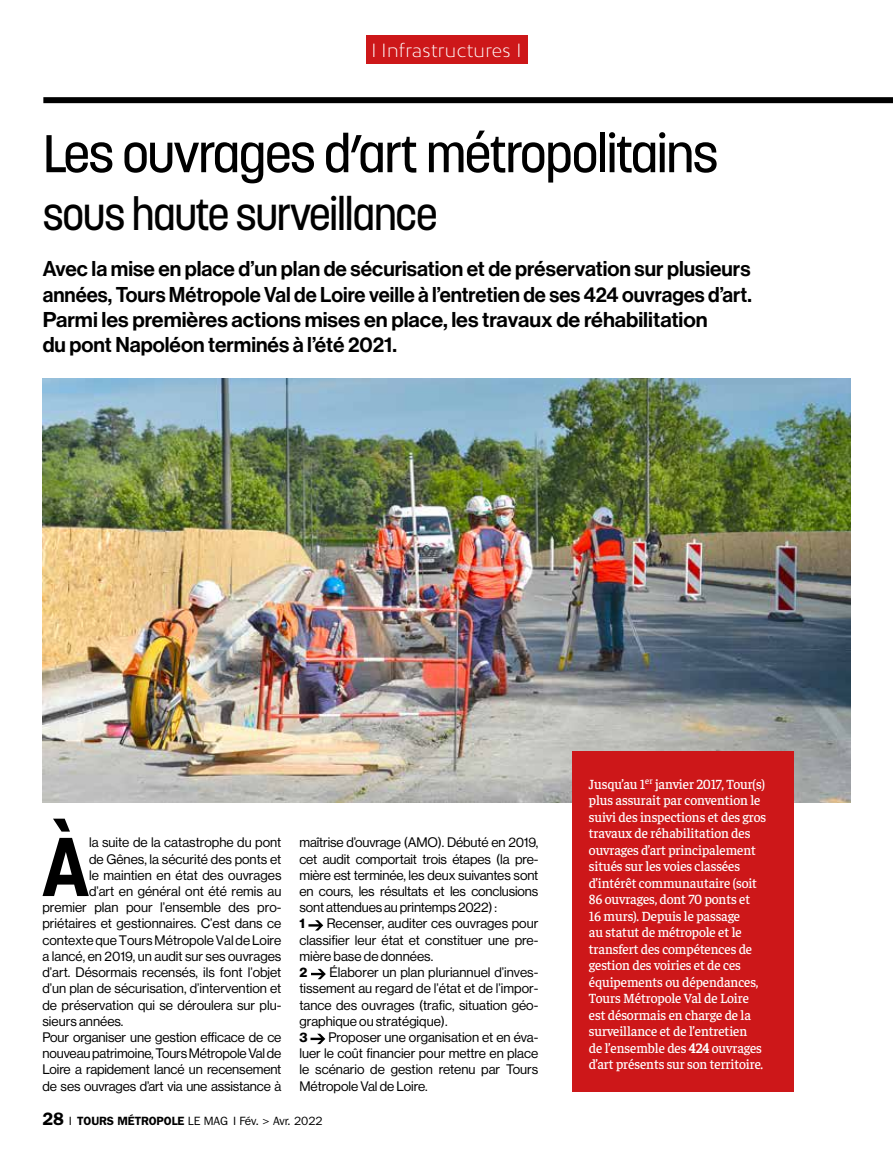
<style>
.page{position:relative;width:893px;height:1149px;background:#fff}
.page>*{position:absolute;margin:0;border:0;box-sizing:border-box;transform-origin:0 0}
.Texte_normal{font:700 82.5px "Korolev";color:#000}
.TITRE_1{font:500 52.5px "Korolev";letter-spacing:-.04em;color:#000}
.TITRE_1-2{font:500 45px "Korolev";letter-spacing:-.04em;color:#000;scale:.95 1}
.chapo{font:21px/25.2px "N Haas Grotesk DS Pro 65 Md";color:#000}
.INTER{font:300 18px "Bw Mitga";letter-spacing:.02em;color:#fff}
.t1{font:500 14.25px/16.5px "Faustina";letter-spacing:-.01em;color:#fff;scale:.95 1}
.Texte_normal-2{font:13.5px/16.2px "N Haas Grotesk DS Pro 55 Rg";color:#000;text-align:justify}
.Texte_normal-3{font:13.5px "N Haas Grotesk DS Pro 75 Bd";color:#000}
.t2{font:12px "ITC Franklin Gothic Std";letter-spacing:-.01em;color:#000}
.s1{font-weight:600;font-size:18px}
.s2{font-weight:600}
.s3{font-weight:700}
</style>
<div class="page">
<div style="left:366px;top:35px;width:161px;height:29px;background:#cd1719"></div>
<svg style="left:308px;top:920px;width:15px;height:10px"></svg>
<svg style="left:311px;top:968px;width:15px;height:10px"></svg>
<svg style="left:311px;top:1033px;width:14px;height:10px"></svg>
<img style="left:43px;top:378px;width:808px;height:424px">
<div style="left:572px;top:751px;width:221px;height:340px;background:#cd1719"></div>
<div style="left:43px;top:97px;width:850px;height:6px;background:#000"></div>
<p class="INTER" style="left:372px;top:38px;width:151px">I Infrastructures I</p>
<p class="TITRE_1" style="left:43px;top:120px;width:678px">Les ouvrages d’art métropolitains</p>
<p class="TITRE_1-2" style="left:43px;top:186px;width:418px">sous haute surveillance</p>
<p class="chapo" style="left:43px;top:257px;width:710px">Avec la mise en place d’un plan de sécurisation et de préservation sur plusieurs années, Tours Métropole Val de Loire veille à l’entretien de ses 424 ouvrages d’art.<br>Parmi les premières actions mises en place, les travaux de réhabilitation<br>du pont Napoléon terminés à l’été 2021.</p>
<p class="Texte_normal" style="left:42px;top:814px;width:48px">À</p>
<p class="Texte_normal-2" style="left:89px;top:834px;width:194px">la suite de la catastrophe du pont</p>
<p class="Texte_normal-2" style="left:89px;top:850px;width:194px">de Gênes, la sécurité des ponts et</p>
<p class="Texte_normal-2" style="left:89px;top:866px;width:194px">le maintien en état des ouvrages</p>
<p class="Texte_normal-2" style="left:89px;top:883px;width:194px">d’art en général ont été remis au</p>
<p class="Texte_normal-2" style="left:43px;top:899px;width:240px">premier plan pour l’ensemble des pro-</p>
<p class="Texte_normal-2" style="left:43px;top:915px;width:240px">priétaires et gestionnaires. C’est dans ce</p>
<p class="Texte_normal-2" style="left:43px;top:931px;width:240px">contexte que Tours Métropole Val de Loire</p>
<p class="Texte_normal-2" style="left:43px;top:947px;width:240px">a lancé, en 2019, un audit sur ses ouvrages</p>
<p class="Texte_normal-2" style="left:43px;top:964px;width:240px">d’art. Désormais recensés, ils font l’objet</p>
<p class="Texte_normal-2" style="left:43px;top:980px;width:240px">d’un plan de sécurisation, d’intervention et</p>
<p class="Texte_normal-2" style="left:43px;top:996px;width:240px">de préservation qui se déroulera sur plu-</p>
<p class="Texte_normal-2" style="left:43px;top:1012px;width:82px">sieurs années.</p>
<p class="Texte_normal-2" style="left:43px;top:1028px;width:240px">Pour organiser une gestion efficace de ce nouveau patrimoine, Tours Métropole Val de Loire a rapidement lancé un recensement de ses ouvrages d’art via une assistance à</p>
<p class="Texte_normal-2" style="left:299px;top:834px;width:240px">maîtrise d’ouvrage (AMO). Débuté en 2019, cet audit comportait trois étapes (la pre&shy;mière est terminée, les deux suivantes sont en cours, les résultats et les conclusions sont attendues au printemps 2022) :</p>
<p class="Texte_normal-3" style="left:299px;top:915px;width:7px">1</p>
<p class="Texte_normal-2" style="left:299px;top:915px;width:240px;text-indent:27px">Recenser, auditer ces ouvrages pour classifier leur état et constituer une pre&shy;mière base de données.</p>
<p class="Texte_normal-3" style="left:299px;top:964px;width:9px">2</p>
<p class="Texte_normal-2" style="left:299px;top:964px;width:240px;text-indent:30px">Élaborer un plan pluriannuel d’inves&shy;tissement au regard de l’état et de l’impor&shy;tance des ouvrages (trafic, situation géo&shy;graphique ou stratégique).</p>
<p class="Texte_normal-3" style="left:299px;top:1028px;width:10px">3</p>
<p class="Texte_normal-2" style="left:299px;top:1028px;width:240px;text-indent:29px">Proposer une organisation et en éva&shy;luer le coût financier pour mettre en place le scénario de gestion retenu par Tours Métropole Val de Loire.</p>
<p class="t2" style="left:43px;top:1113px;width:282px"><span class="s1">28</span> I <span class="s2">TOURS MÉTROPOLE</span> LE MAG I Fév. &gt; Avr. 2022</p>
<p class="t1" style="left:589px;top:774px;width:188px">Jusqu’au 1<sup>er</sup> janvier 2017, Tour(s) plus assurait par convention le suivi des inspections et des gros travaux de réhabilitation des ouvrages d’art principalement situés sur les voies classées d’intérêt communautaire (soit<br>86 ouvrages, dont 70 ponts et<br>16 murs). Depuis le passage<br>au statut de métropole et le transfert des compétences de gestion des voiries et de ces équipements ou dépendances,<br>Tours Métropole Val de Loire est désormais en charge de la surveillance et de l’entretien<br>de l’ensemble des <span class="s3">424</span> ouvrages d’art présents sur son territoire.</p>
</div>
